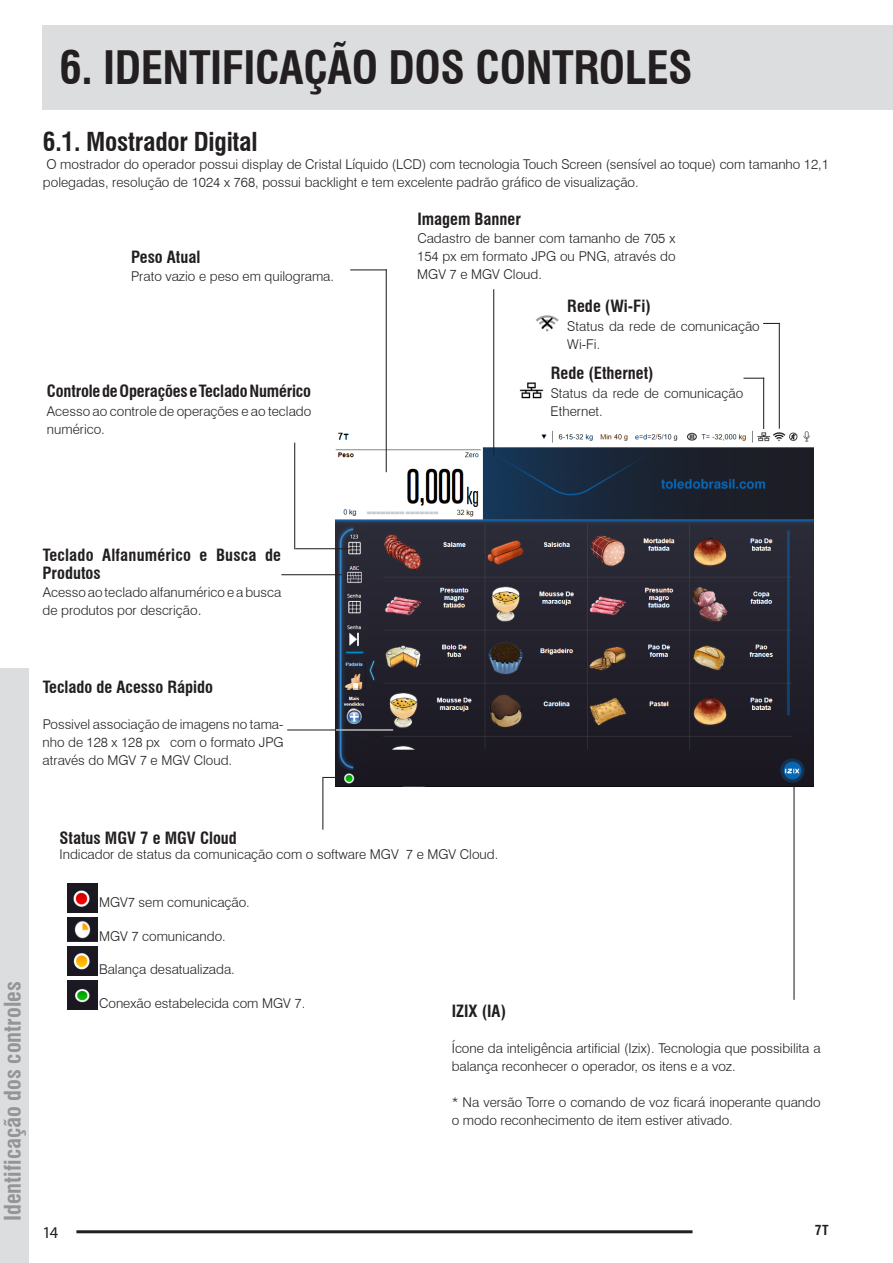
<style>
.page{position:relative;width:893px;height:1263px;background:#fff}
.page>*{position:absolute;margin:0;border:0;box-sizing:border-box;transform-origin:0 0}
.t1{font:700 condensed 45px "Swiss 721 BT";letter-spacing:-.01em;color:#231f20}
.t2{font:700 condensed 25.5px "Swiss 721 BT";letter-spacing:-.01em;color:#231f20}
.t3{font:700 condensed 22.5px "Swiss 721 BT";color:#939598}
.t4{font:700 condensed 16.5px/18px "Swiss 721 BT";color:#231f20}
.t5{font:16.5px "Myriad Pro";color:#231f20}
.t6{font:300 13.5px/18px "Swiss 721 BT";color:#231f20}
.t7{font:700 condensed 13.5px "Swiss 721 BT";color:#231f20}
.s1{font-size:14.55px}
.s2{font-size:14.55px;color:#57585a}
</style>
<div class="page">
<div style="left:0;top:668px;width:29px;height:595px;background:#dcdddf"></div>
<hr style="left:76px;top:1230px;width:616px;height:3px;background:#231f20">
<div style="left:43px;top:26px;width:850px;height:84px;background:#dcdddf"></div>
<hr style="left:350px;top:269px;width:37px;height:1px;background:#231f20">
<hr style="left:763px;top:378px;width:1px;height:51px;background:#231f20">
<hr style="left:779px;top:323px;width:1px;height:106px;background:#231f20">
<img style="left:336px;top:429px;width:477px;height:357px">
<hr style="left:386px;top:269px;width:1px;height:203px;background:#231f20">
<hr style="left:493px;top:289px;width:1px;height:166px;background:#231f20">
<hr style="left:793px;top:786px;width:1px;height:214px;background:#231f20">
<svg style="left:743px;top:378px;width:20px;height:1px"></svg>
<svg style="left:763px;top:323px;width:16px;height:1px"></svg>
<hr style="left:295px;top:548px;width:54px;height:1px;background:#231f20">
<hr style="left:281px;top:574px;width:60px;height:1px;background:#231f20">
<hr style="left:294px;top:443px;width:1px;height:106px;background:#231f20">
<hr style="left:287px;top:729px;width:106px;height:1px;background:#231f20">
<hr style="left:336px;top:729px;width:57px;height:1px;background:#fff">
<hr style="left:322px;top:778px;width:1px;height:52px;background:#231f20">
<svg style="left:322px;top:777px;width:13px;height:1px"></svg>
<img style="left:67px;top:884px;width:31px;height:28px">
<img style="left:67px;top:947px;width:31px;height:28px">
<img style="left:67px;top:917px;width:31px;height:24px">
<img style="left:67px;top:980px;width:31px;height:29px">
<img style="left:535px;top:315px;width:24px;height:17px">
<img style="left:519px;top:382px;width:25px;height:17px">
<p class="t1" style="left:60px;top:41px;width:635px">6. IDENTIFICAÇÃO DOS CONTROLES</p>
<p class="t2" style="left:43px;top:127px;width:216px">6.1. Mostrador Digital</p>
<p class="t6" style="left:43px;top:155px;width:788px">O mostrador do operador possui display de Cristal Líquido (LCD) com tecnologia Touch Screen (sensível ao toque) com tamanho 12,1 polegadas, resolução de 1024 x 768, possui backlight e tem excelente padrão gráfico de visualização.</p>
<p class="t4" style="left:131px;top:248px;width:71px">Peso Atual</p>
<p class="t6" style="left:131px;top:267px;width:204px">Prato vazio e peso em quilograma.</p>
<p class="t4" style="left:47px;top:382px;width:266px">Controle de Operações e Teclado Numérico</p>
<p class="t6" style="left:47px;top:402px;width:266px">Acesso ao controle de operações e ao teclado numérico.</p>
<p class="t4" style="left:417px;top:210px;width:105px">Imagem Banner</p>
<p class="t6" style="left:417px;top:229px;width:260px;text-align:justify">Cadastro de banner com tamanho de 705 x 154 px em formato JPG ou PNG, através do MGV 7 e MGV Cloud.</p>
<p class="t4" style="left:567px;top:297px;width:85px">Rede (Wi-Fi)</p>
<p class="t6" style="left:567px;top:317px;width:194px">Status da rede de comunicação<br>Wi-Fi.</p>
<p class="t4" style="left:551px;top:364px;width:104px">Rede (Ethernet)</p>
<p class="t6" style="left:551px;top:384px;width:194px">Status da rede de comunicação<br>Ethernet.</p>
<p class="t4" style="left:43px;top:546px;width:240px">Teclado Alfanumérico e Busca de<br>Produtos</p>
<p class="t6" style="left:43px;top:584px;width:240px">Acesso ao teclado alfanumérico e a busca de produtos por descrição<span class="s1">.</span></p>
<p class="t4" style="left:43px;top:677px;width:172px">Teclado de Acesso Rápido</p>
<p class="t6" style="left:43px;top:715px;width:242px;text-align:justify">Possivel associação de imagens no tama&shy;nho de 128 x 128 px com o formato JPG através do MGV 7 e MGV Cloud.</p>
<h3 class="t3" style="left:-1px;top:1221px;width:242px;rotate:-90deg">Identificação dos controles</h3>
<p class="t4" style="left:60px;top:829px;width:179px">Status MGV 7 e MGV Cloud</p>
<p class="t6" style="left:60px;top:844px;width:440px">Indicador de status da comunicação com o software MGV 7 e MGV Cloud.</p>
<p class="t6" style="left:99px;top:893px;width:152px">MGV7 sem comunicação.</p>
<p class="t6" style="left:99px;top:927px;width:128px">MGV 7 comunicando.</p>
<p class="t6" style="left:99px;top:960px;width:137px">Balança desatualizada.</p>
<p class="t6" style="left:99px;top:994px;width:208px">Conexão estabelecida com MGV 7.</p>
<p class="t4" style="left:452px;top:1001px;width:56px">IZIX (IA)</p>
<p class="t6" style="left:452px;top:1039px;width:370px">Ícone da inteligência artificial (Izix). Tecnologia que possibilita a balança reconhecer o operador, os itens e a voz.</p>
<p class="t6" style="left:452px;top:1093px;width:370px">* Na versão Torre o comando de voz ficará inoperante quando o modo reconhecimento de item estiver ativado<span class="s2">.</span></p>
<p class="t5" style="left:43px;top:1222px;width:17px">14</p>
<p class="t7" style="left:815px;top:1222px;width:15px">7T</p>
</div>
